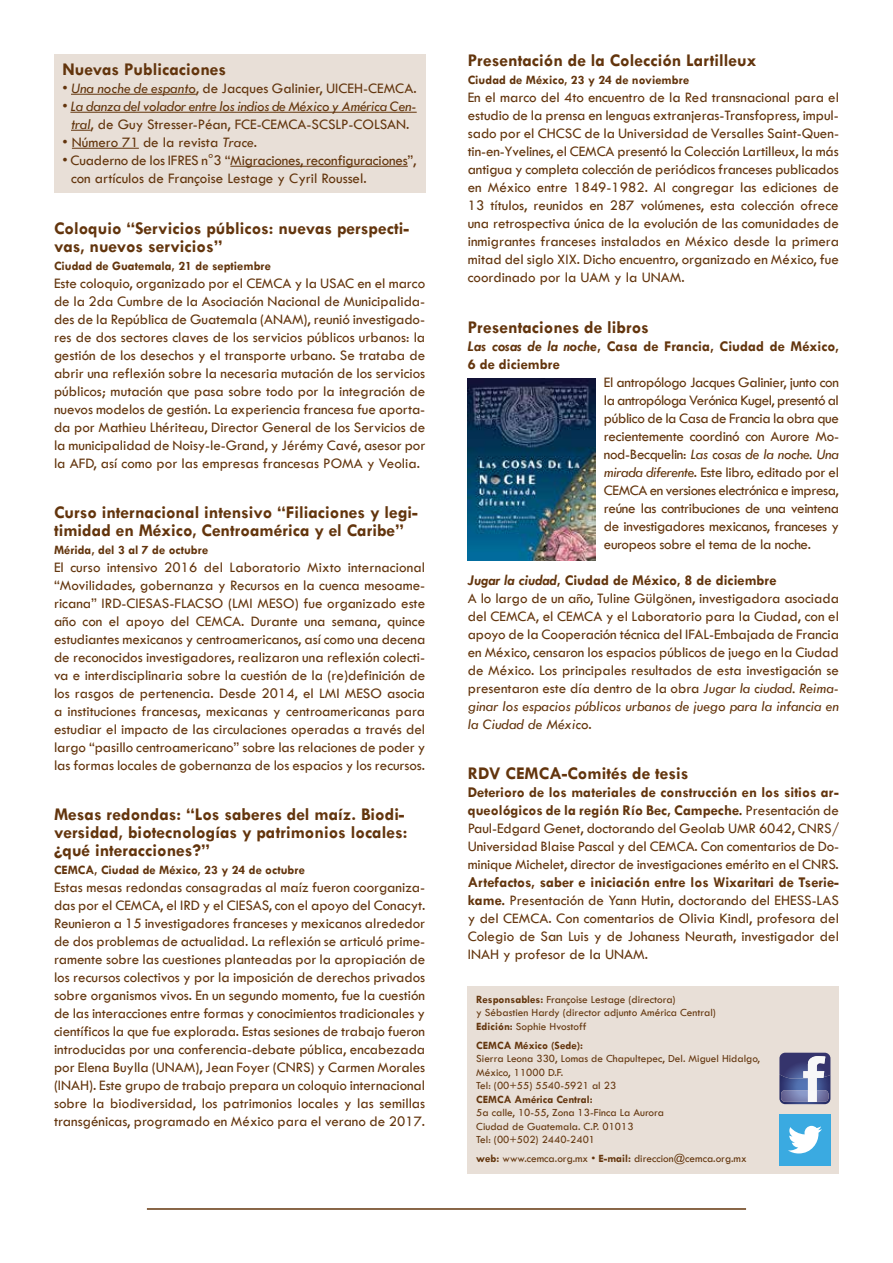
<style>
.page{position:relative;width:893px;height:1263px;background:#fff}
.page>*{position:absolute;margin:0;border:0;box-sizing:border-box;transform-origin:0 0}
.t1{font:700 18px/18px "Tw Cen";color:#63350d}
.t2{font:15px/18px "Tw Cen";color:#63350d;text-align:justify}
.t3{font:italic 15px/18px "Tw Cen";letter-spacing:-.015em;color:#63350d;text-align:center}
.t4{font:700 15px/18px "Tw Cen";color:#63350d}
.t5{font:700 12.9px "Tw Cen";color:#63350d}
.t6{font:11.25px/13.5px "Tw Cen";color:#63350d}
.t7{font:700 11.25px "Tw Cen";color:#63350d}
.s1{font-style:italic}
.s2{font-style:normal}
.s3{font-weight:700;font-style:italic}
.s4{font-weight:700}
</style>
<div class="page">
<hr style="left:147px;top:1208px;width:599px;height:2px;background:#63350d">
<div style="left:468px;top:986px;width:371px;height:188px;background:#e8dfd7"></div>
<div style="left:779px;top:1114px;width:51px;height:51px;background:#3aaae1"></div>
<svg style="left:788px;top:1126px;width:34px;height:27px"></svg>
<svg style="left:779px;top:1053px;width:51px;height:51px;background:#7075a0"></svg>
<div style="left:54px;top:54px;width:371px;height:138px;background:#e8dfd7"></div>
<hr style="left:71px;top:94px;width:125px;height:1px;background:#63350d">
<hr style="left:70px;top:112px;width:347px;height:1px;background:#63350d">
<svg style="left:71px;top:130px;width:20px;height:1px"></svg>
<hr style="left:72px;top:148px;width:67px;height:1px;background:#63350d">
<hr style="left:230px;top:166px;width:178px;height:1px;background:#63350d">
<img style="left:468px;top:378px;width:127px;height:182px">
<p class="t1" style="left:63px;top:60px;width:165px">Nuevas Publicaciones</p>
<p class="t2" style="left:63px;top:79px;width:356px"><span class="s1">• Una noche de espanto</span>, de Jacques Galinier, UICEH-CEMCA.</p>
<p class="t3" style="left:63px;top:97px;width:355px">• La danza del volador entre los indios de México y América Cen&shy;tral<span class="s2">, de Guy Stresser-Péan, FCE-CEMCA-SCSLP-COLSAN.</span></p>
<p class="t2" style="left:63px;top:133px;width:196px">• Número 71 de la revista <span class="s1">Trace</span>.</p>
<p class="t2" style="left:71px;top:151px;width:347px;text-indent:-9px">• Cuaderno de los IFRES n°3 “Migraciones, reconfiguraciones”, con artículos de Françoise Lestage y Cyril Roussel.</p>
<p class="t1" style="left:54px;top:218px;width:356px">Coloquio “Servicios públicos: nuevas perspecti&shy;vas, nuevos servicios”</p>
<p class="t5" style="left:54px;top:258px;width:218px">Ciudad de Guatemala, 21 de septiembre</p>
<p class="t2" style="left:54px;top:274px;width:373px">Este coloquio, organizado por el CEMCA y la USAC en el marco de la 2da Cumbre de la Asociación Nacional de Municipalida&shy;des de la República de Guatemala (ANAM), reunió investigado&shy;res de dos sectores claves de los servicios públicos urbanos: la gestión de los desechos y el transporte urbano. Se trataba de abrir una reflexión sobre la necesaria mutación de los servicios públicos; mutación que pasa sobre todo por la integración de nuevos modelos de gestión. La experiencia francesa fue aporta&shy;da por Mathieu Lhériteau, Director General de los Servicios de la municipalidad de Noisy-le-Grand, y Jérémy Cavé, asesor por la AFD, así como por las empresas francesas POMA y Veolia.</p>
<p class="t1" style="left:54px;top:503px;width:365px">Curso internacional intensivo “Filiaciones y legi&shy;timidad en México, Centroamérica y el Caribe”</p>
<p class="t5" style="left:54px;top:542px;width:156px">Mérida, del 3 al 7 de octubre</p>
<p class="t2" style="left:54px;top:558px;width:373px">El curso intensivo 2016 del Laboratorio Mixto internacional “Movilidades, gobernanza y Recursos en la cuenca mesoame&shy;ricana” IRD-CIESAS-FLACSO (LMI MESO) fue organizado este año con el apoyo del CEMCA. Durante una semana, quince estudiantes mexicanos y centroamericanos, así como una decena de reconocidos investigadores, realizaron una reflexión colecti&shy;va e interdisciplinaria sobre la cuestión de la (re)definición de los rasgos de pertenencia. Desde 2014, el LMI MESO asocia a instituciones francesas, mexicanas y centroamericanas para estudiar el impacto de las circulaciones operadas a través del largo “pasillo centroamericano” sobre las relaciones de poder y las formas locales de gobernanza de los espacios y los recursos.</p>
<p class="t1" style="left:54px;top:805px;width:355px">Mesas redondas: “Los saberes del maíz. Biodi&shy;versidad, biotecnologías y patrimonios locales: ¿qué interacciones?”</p>
<p class="t5" style="left:54px;top:862px;width:252px">CEMCA, Ciudad de México, 23 y 24 de octubre</p>
<p class="t2" style="left:54px;top:879px;width:373px">Estas mesas redondas consagradas al maíz fueron coorganiza&shy;das por el CEMCA, el IRD y el CIESAS, con el apoyo del Conacyt.<br>Reunieron a 15 investigadores franceses y mexicanos alrededor de dos problemas de actualidad. La reflexión se articuló prime&shy;ramente sobre las cuestiones planteadas por la apropiación de los recursos colectivos y por la imposición de derechos privados sobre organismos vivos. En un segundo momento, fue la cuestión de las interacciones entre formas y conocimientos tradicionales y científicos la que fue explorada. Estas sesiones de trabajo fueron introducidas por una conferencia-debate pública, encabezada por Elena Buylla (UNAM), Jean Foyer (CNRS) y Carmen Morales (INAH). Este grupo de trabajo prepara un coloquio internacional sobre la biodiversidad, los patrimonios locales y las semillas transgénicas, programado en México para el verano de 2017.</p>
<p class="t1" style="left:468px;top:51px;width:290px">Presentación de la Colección Lartilleux</p>
<p class="t5" style="left:468px;top:73px;width:223px">Ciudad de México, 23 y 24 de noviembre</p>
<p class="t2" style="left:468px;top:89px;width:373px">En el marco del 4to encuentro de la Red transnacional para el estudio de la prensa en lenguas extranjeras-Transfopress, impul&shy;sado por el CHCSC de la Universidad de Versalles Saint-Quen&shy;tin-en-Yvelines, el CEMCA presentó la Colección Lartilleux, la más antigua y completa colección de periódicos franceses publicados en México entre 1849-1982. Al congregar las ediciones de 13 títulos, reunidos en 287 volúmenes, esta colección ofrece una retrospectiva única de la evolución de las comunidades de inmigrantes franceses instalados en México desde la primera mitad del siglo XIX. Dicho encuentro, organizado en México, fue coordinado por la UAM y la UNAM.</p>
<p class="t1" style="left:468px;top:318px;width:183px">Presentaciones de libros</p>
<p class="t4" style="left:468px;top:337px;width:373px"><span class="s1">Las cosas de la noche</span>, Casa de Francia, Ciudad de México,<br>6 de diciembre</p>
<p class="t2" style="left:604px;top:373px;width:237px">El antropólogo Jacques Galinier, junto con la antropóloga Verónica Kugel, presentó al público de la Casa de Francia la obra que recientemente coordinó con Aurore Mo&shy;nod-Becquelin: <span class="s1">Las cosas de la noche. Una mirada diferente</span>. Este libro, editado por el CEMCA en versiones electrónica e impresa, reúne las contribuciones de una veintena de investigadores mexicanos, franceses y europeos sobre el tema de la noche.</p>
<p class="t2" style="left:468px;top:571px;width:373px;text-align:left"><span class="s3">Jugar la ciudad</span><span class="s4">, Ciudad de México, 8 de diciembre<br></span>A lo largo de un año, Tuline Gülgönen, investigadora asociada del CEMCA, el CEMCA y el Laboratorio para la Ciudad, con el apoyo de la Cooperación técnica del IFAL-Embajada de Francia en México, censaron los espacios públicos de juego en la Ciudad de México. Los principales resultados de esta investigación se presentaron este día dentro de la obra <span class="s1">Jugar la ciudad. Reima&shy;ginar los espacios públicos urbanos de juego para la infancia en la Ciudad de México</span>.</p>
<p class="t1" style="left:468px;top:764px;width:222px">RDV CEMCA-Comités de tesis</p>
<p class="t2" style="left:468px;top:783px;width:373px"><span class="s4">Deterioro de los materiales de construcción en los sitios ar&shy;queológicos de la región Río Bec, Campeche</span><span class="s3">.</span> Presentación de Paul-Edgard Genet, doctorando del Geolab UMR 6042, CNRS/ Universidad Blaise Pascal y del CEMCA. Con comentarios de Do&shy;minique Michelet, director de investigaciones emérito en el CNRS.</p>
<p class="t2" style="left:468px;top:873px;width:373px"><span class="s4">Artefactos, saber e iniciación entre los Wixaritari de Tserie&shy;kame</span><span class="s3">.</span> Presentación de Yann Hutin, doctorando del EHESS-LAS y del CEMCA. Con comentarios de Olivia Kindl, profesora del Colegio de San Luis y de Johaness Neurath, investigador del INAH y profesor de la UNAM.</p>
<p class="t6" style="left:476px;top:992px;width:241px"><span class="s4">Responsables:</span> Françoise Lestage (directora)<br>y Sébastien Hardy (director adjunto América Central)<br><span class="s4">Edición:</span> Sophie Hvostoff</p>
<p class="t7" style="left:476px;top:1038px;width:108px">CEMCA México (Sede):</p>
<p class="t6" style="left:476px;top:1052px;width:285px">Sierra Leona 330, Lomas de Chapultepec, Del. Miguel Hidalgo,<br>México, 11000 D.F.<br>Tel: (00+55) 5540-5921 al 23</p>
<p class="t7" style="left:476px;top:1092px;width:118px">CEMCA América Central:</p>
<p class="t6" style="left:476px;top:1106px;width:189px">5a calle, 10-55, Zona 13-Finca La Aurora<br>Ciudad de Guatemala. C.P. 01013<br>Tel: (00+502) 2440-2401</p>
<p class="t6" style="left:476px;top:1152px;width:272px"><span class="s4">web:</span> www.cemca.org.mx • <span class="s4">E-mail:</span> direccion@cemca.org.mx</p>
</div>
